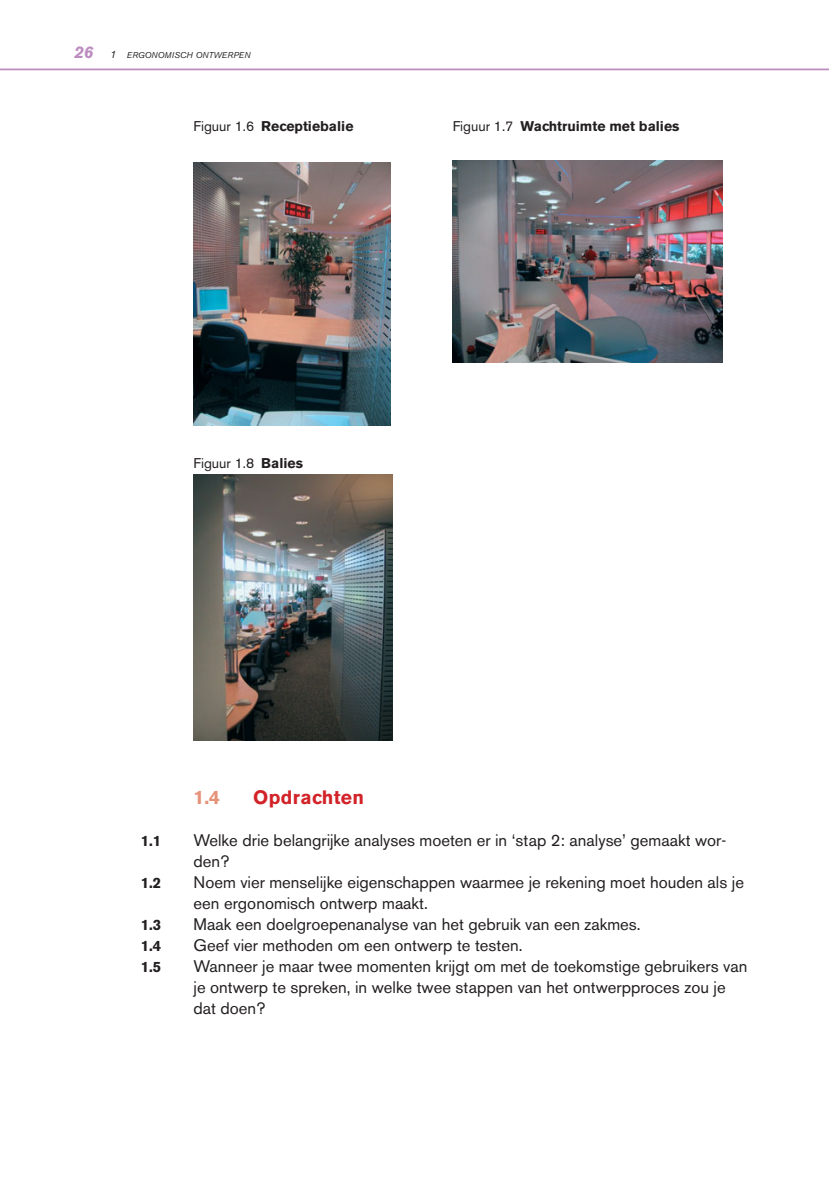
<style>
.page{position:relative;width:829px;height:1191px;background:#fff}
.page>*{position:absolute;margin:0;border:0;box-sizing:border-box;transform-origin:0 0}
.t1{font:700 19.25px "Akzidenz Grotesk BE";letter-spacing:.02em;color:#d22329}
.t2{font:700 19.25px "Akzidenz Grotesk BE";color:#e59279}
.t3{font:16.62px/21px "Akzidenz Grotesk BE";color:#231f20}
.t4{font:700 14.88px "Akzidenz Grotesk BE";color:#231f20}
.t5{font:700 14px "Akzidenz Grotesk BE";color:#231f20}
.t6{font:14px "Akzidenz Grotesk BE";color:#231f20}
.t7{font:italic 8.4px "Akzidenz Grotesk BE";letter-spacing:.02em;color:#231f20}
.s1{font-weight:700;font-size:16.62px;color:#bc8cbf}
.s2{font-size:10.5px}
.s3{font-weight:400}
.s4{font-weight:700}
</style>
<div class="page">
<hr style="left:0;top:69px;width:828px;height:1px;background:#bc8cbf">
<img style="left:452px;top:160px;width:270px;height:202px">
<img style="left:193px;top:163px;width:197px;height:262px">
<img style="left:193px;top:475px;width:200px;height:265px">
<p class="t7" style="left:74px;top:52px;width:178px"><span class="s1">26</span> <span class="s2">1</span> ERGONOMISCH ONTWERPEN</p>
<p class="t5" style="left:193px;top:122px;width:161px"><span class="s3">Figuur 1.6</span> Receptiebalie</p>
<p class="t5" style="left:452px;top:122px;width:228px"><span class="s3">Figuur 1.7</span> Wachtruimte met balies</p>
<p class="t6" style="left:193px;top:458px;width:111px">Figuur 1.8 <span class="s4">Balies</span></p>
<p class="t2" style="left:193px;top:790px;width:28px">1.4</p>
<p class="t1" style="left:253px;top:790px;width:112px">Opdrachten</p>
<p class="t4" style="left:141px;top:835px;width:22px">1.1</p>
<p class="t3" style="left:193px;top:831px;width:534px">Welke drie belangrijke analyses moeten er in ‘stap 2: analyse’ gemaakt wor&shy;den?</p>
<p class="t4" style="left:141px;top:877px;width:22px">1.2</p>
<p class="t3" style="left:193px;top:873px;width:552px">Noem vier menselijke eigenschappen waarmee je rekening moet houden als je een ergonomisch ontwerp maakt.</p>
<p class="t4" style="left:141px;top:919px;width:22px">1.3</p>
<p class="t3" style="left:193px;top:915px;width:448px">Maak een doelgroepenanalyse van het gebruik van een zakmes.</p>
<p class="t4" style="left:141px;top:940px;width:22px">1.4</p>
<p class="t3" style="left:193px;top:936px;width:330px">Geef vier methoden om een ontwerp te testen.</p>
<p class="t4" style="left:141px;top:961px;width:22px">1.5</p>
<p class="t3" style="left:193px;top:957px;width:555px">Wanneer je maar twee momenten krijgt om met de toekomstige gebruikers van je ontwerp te spreken, in welke twee stappen van het ontwerpproces zou je dat doen?</p>
</div>
